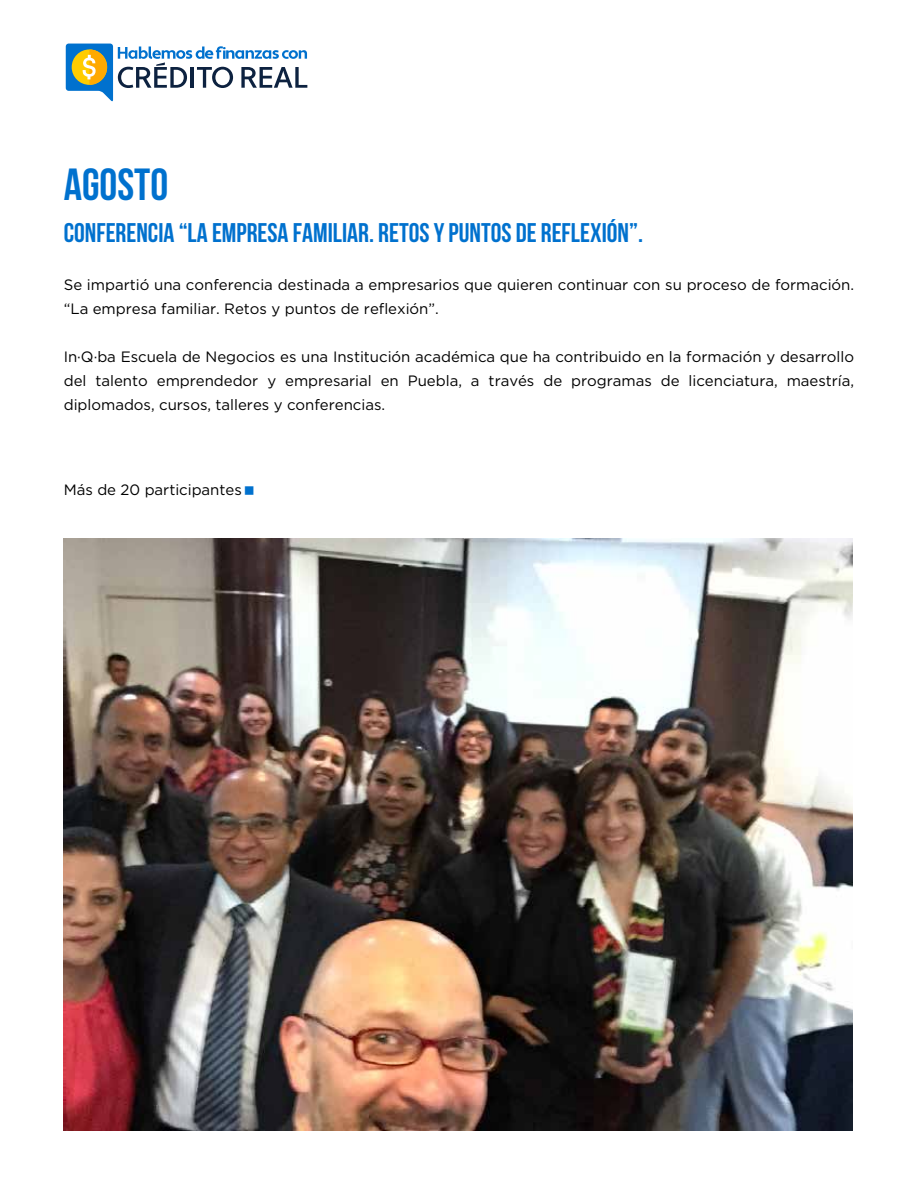
<style>
.page{position:relative;width:918px;height:1188px;background:#fff}
.page>*{position:absolute;margin:0;border:0;box-sizing:border-box;transform-origin:0 0}
.t1{font:45px "Bebas Neue";color:#0071ce}
.t2{font:27px "Bebas Neue";color:#0071ce}
.t3{font:15px/24px "Gotham HTF";color:#000}
</style>
<div class="page">
<svg style="left:66px;top:44px;width:241px;height:58px"></svg>
<img style="left:64px;top:539px;width:789px;height:592px">
<h1 class="t1" style="left:64px;top:160px;width:106px">AGOSTO</h1>
<h2 class="t2" style="left:64px;top:218px;width:581px">CONFERENCIA “LA EMPRESA FAMILIAR. RETOS Y PUNTOS DE REFLEXIÓN”.</h2>
<p class="t3" style="left:64px;top:272px;width:792px">Se impartió una conferencia destinada a empresarios que quieren continuar con su proceso de formación. “La empresa familiar. Retos y puntos de reflexión”.</p>
<p class="t3" style="left:64px;top:344px;width:792px;text-align:justify">In·Q·ba Escuela de Negocios es una Institución académica que ha contribuido en la formación y desarrollo del talento emprendedor y empresarial en Puebla, a través de programas de licenciatura, maestría, diplomados, cursos, talleres y conferencias.</p>
<p class="t3" style="left:64px;top:477px;width:180px">Más de 20 participantes</p>
</div>
